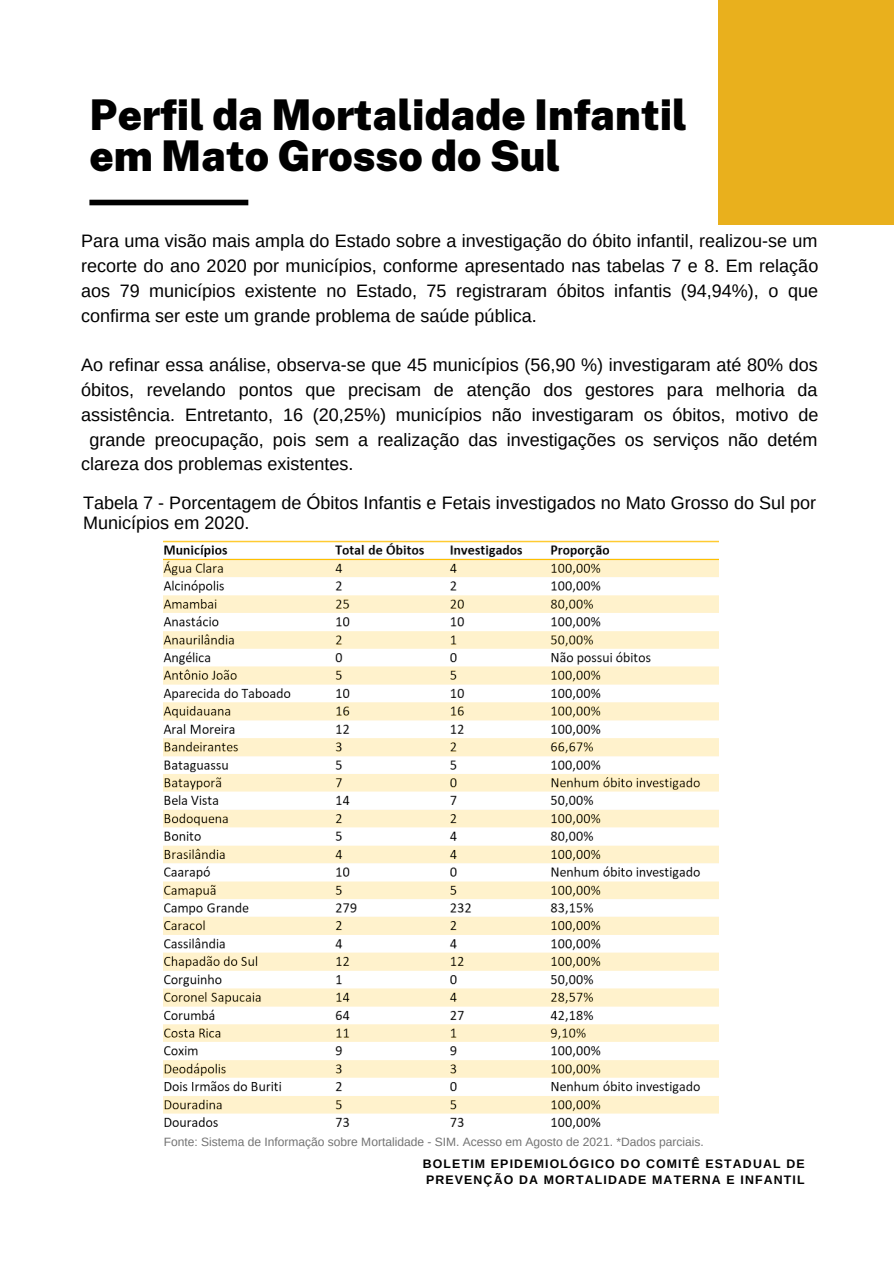
<style>
.page{position:relative;width:894px;height:1264px;background:#fff}
.page>*{position:absolute;margin:0;border:0;box-sizing:border-box;transform-origin:0 0}
.t1{font:900 42.3px/41.7px "Public Sans";color:#000}
.t2{font:18px/24.8px "Arimo";color:#000}
.t3{font:700 12.3px/16.5px "Arimo";letter-spacing:.095em;color:#000}
.t4{font:12px "Arimo";color:#737373}
</style>
<div class="page">
<div style="left:718px;top:0;width:175px;height:225px;background:#e9b01d"></div>
<div style="left:89px;top:200px;width:159px;height:5px;background:#000"></div>
<img style="left:164px;top:541px;width:554px;height:588px">
<h1 class="t1" style="left:89px;top:93px;width:599px">Perfil da Mortalidade Infantil em Mato Grosso do Sul</h1>
<p class="t2" style="left:81px;top:229px;width:738px;text-align:justify">Para uma visão mais ampla do Estado sobre a investigação do óbito infantil, realizou-se um recorte do ano 2020 por municípios, conforme apresentado nas tabelas 7 e 8. Em relação aos 79 municípios existente no Estado, 75 registraram óbitos infantis (94,94%), o que confirma ser este um grande problema de saúde pública.</p>
<p class="t2" style="left:81px;top:353px;width:738px">Ao refinar essa análise, observa-se que 45 municípios (56,90 %) investigaram até 80% dos</p>
<p class="t2" style="left:81px;top:377px;width:737px">óbitos, revelando pontos que precisam de atenção dos gestores para melhoria da</p>
<p class="t2" style="left:81px;top:402px;width:738px">assistência. Entretanto, 16 (20,25%) municípios não investigaram os óbitos, motivo de</p>
<p class="t2" style="left:89px;top:427px;width:729px">grande preocupação, pois sem a realização das investigações os serviços não detém</p>
<p class="t2" style="left:81px;top:452px;width:274px">clareza dos problemas existentes.</p>
<p class="t2" style="left:83px;top:492px;width:734px;line-height:20.2px">Tabela 7 - Porcentagem de Óbitos Infantis e Fetais investigados no Mato Grosso do Sul por<br>Municípios em 2020.</p>
<p class="t4" style="left:164px;top:1135px;width:541px">Fonte: Sistema de Informação sobre Mortalidade - SIM. Acesso em Agosto de 2021. *Dados parciais.</p>
<p class="t3" style="left:422px;top:1155px;width:383px">BOLETIM EPIDEMIOLÓGICO DO COMITÊ ESTADUAL DE<br>PREVENÇÃO DA MORTALIDADE MATERNA E INFANTIL</p>
</div>
